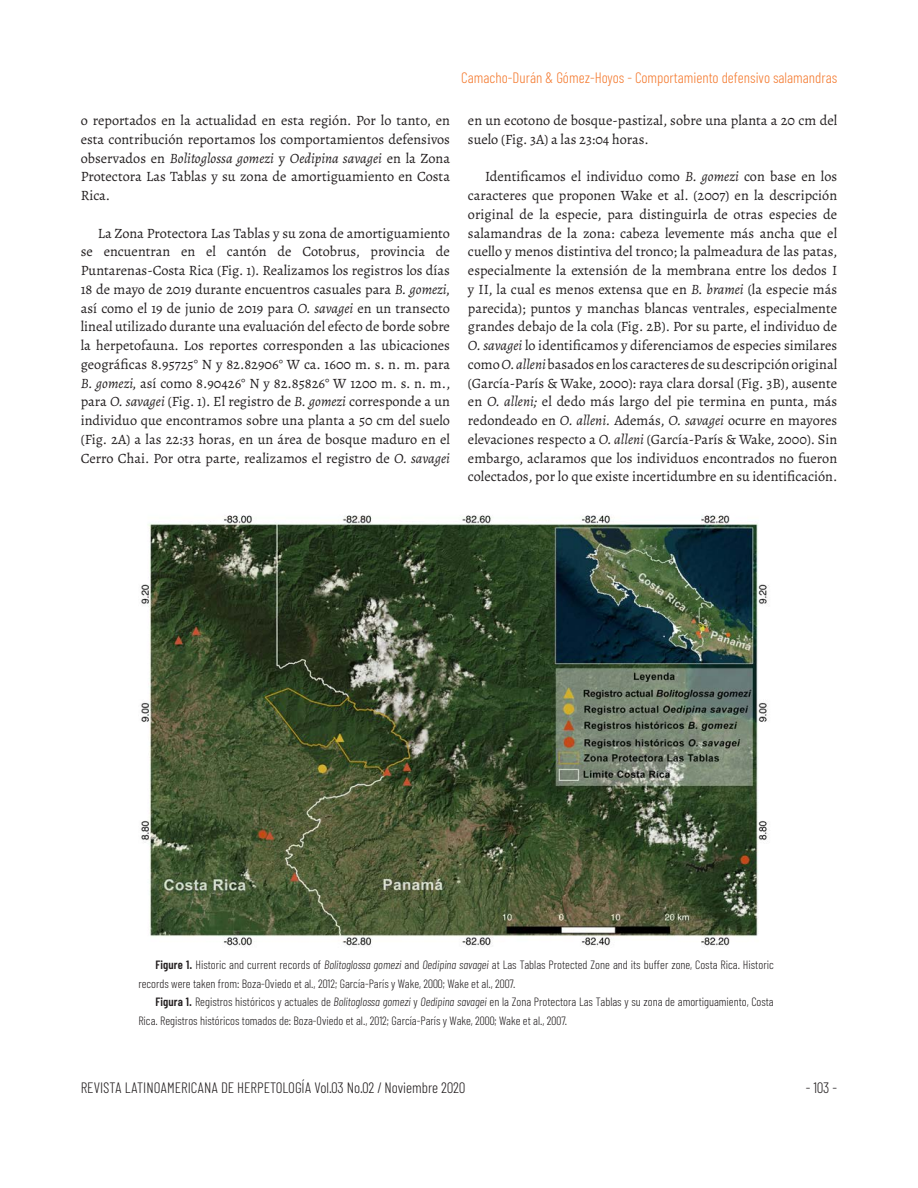
<style>
.page{position:relative;width:918px;height:1188px;background:#fff}
.page>*{position:absolute;margin:0;border:0;box-sizing:border-box;transform-origin:0 0}
.t1{font:300 15px "Barlow Condensed";color:#231f20}
.t2{font:300 15px "Barlow Condensed";color:#f47b31}
._02-txt_Artículo_1{font:14.25px/18.8px "Alegreya";color:#231f20;text-align:justify}
._02-txt_pie_de_Foto{font:300 12px/18.8px "Barlow Condensed";color:#231f20}
.s1{font-style:italic}
.s2{font-weight:600}
</style>
<div class="page">
<img style="left:141px;top:515px;width:628px;height:432px">
<p class="_02-txt_Artículo_1" style="left:81px;top:111px;width:371px">o reportados en la actualidad en esta región. Por lo tanto, en esta contribución reportamos los comportamientos defensivos observados en <span class="s1">Bolitoglossa gomezi</span> y <span class="s1">Oedipina savagei</span> en la Zona Protectora Las Tablas y su zona de amortiguamiento en Costa Rica.</p>
<p class="_02-txt_Artículo_1" style="left:81px;top:223px;width:371px;text-indent:17px">La Zona Protectora Las Tablas y su zona de amortiguamiento se encuentran en el cantón de Cotobrus, provincia de Puntarenas-Costa Rica (Fig. 1). Realizamos los registros los días 18 de mayo de 2019 durante encuentros casuales para <span class="s1">B. gomezi, </span>así como el 19 de junio de 2019 para <span class="s1">O. savagei</span> en un transecto lineal utilizado durante una evaluación del efecto de borde sobre la herpetofauna. Los reportes corresponden a las ubicaciones geográficas 8.95725° N y 82.82906° W ca. 1600 m. s. n. m. para <span class="s1">B. gomezi,</span> así como 8.90426° N y 82.85826° W 1200 m. s. n. m., para <span class="s1">O. savagei</span> (Fig. 1). El registro de <span class="s1">B. gomezi</span> corresponde a un individuo que encontramos sobre una planta a 50 cm del suelo (Fig. 2A) a las 22:33 horas, en un área de bosque maduro en el Cerro Chai. Por otra parte, realizamos el registro de <span class="s1">O. savagei</span></p>
<p class="t2" style="left:461px;top:68px;width:377px">Camacho-Durán &amp; Gómez-Hoyos - Comportamiento defensivo salamandras</p>
<p class="_02-txt_Artículo_1" style="left:468px;top:111px;width:371px">en un ecotono de bosque-pastizal, sobre una planta a 20 cm del suelo (Fig. 3A) a las 23:04 horas.</p>
<p class="_02-txt_Artículo_1" style="left:468px;top:167px;width:371px;text-indent:17px">Identificamos el individuo como <span class="s1">B. gomezi</span> con base en los caracteres que proponen Wake et al. (2007) en la descripción original de la especie, para distinguirla de otras especies de salamandras de la zona: cabeza levemente más ancha que el cuello y menos distintiva del tronco; la palmeadura de las patas, especialmente la extensión de la membrana entre los dedos I y II, la cual es menos extensa que en <span class="s1">B. bramei</span> (la especie más parecida); puntos y manchas blancas ventrales, especialmente grandes debajo de la cola (Fig. 2B). Por su parte, el individuo de <span class="s1">O. savagei</span> lo identificamos y diferenciamos de especies similares como <span class="s1">O. alleni</span> basados en los caracteres de su descripción original (García-París &amp; Wake, 2000): raya clara dorsal (Fig. 3B), ausente en <span class="s1">O. alleni;</span> el dedo más largo del pie termina en punta, más redondeado en <span class="s1">O. alleni.</span> Además, <span class="s1">O. savagei</span> ocurre en mayores elevaciones respecto a <span class="s1">O. alleni</span> (García-París &amp; Wake, 2000). Sin embargo, aclaramos que los individuos encontrados no fueron colectados, por lo que existe incertidumbre en su identificación.</p>
<p class="_02-txt_pie_de_Foto" style="left:138px;top:955px;width:637px;text-indent:17px"><span class="s2">Figure 1.</span> Historic and current records of <span class="s1">Bolitoglossa gomezi</span> and <span class="s1">Oedipina savagei</span> at Las Tablas Protected Zone and its buffer zone, Costa Rica. Historic records were taken from: Boza-Oviedo et al., 2012; García-París y Wake, 2000; Wake et al., 2007.</p>
<p class="_02-txt_pie_de_Foto" style="left:138px;top:992px;width:637px;text-indent:17px"><span class="s2">Figura 1.</span> Registros históricos y actuales de <span class="s1">Bolitoglossa gomezi</span> y <span class="s1">Oedipina savagei</span> en la Zona Protectora Las Tablas y su zona de amortiguamiento, Costa<br>Rica. Registros históricos tomados de: Boza-Oviedo et al., 2012; García-París y Wake, 2000; Wake et al., 2007.</p>
<p class="t1" style="left:81px;top:1079px;width:386px">REVISTA LATINOAMERICANA DE HERPETOLOGÍA Vol.03 No.02 / Noviembre 2020</p>
<p class="t1" style="left:806px;top:1079px;width:33px">- 103 -</p>
</div>
